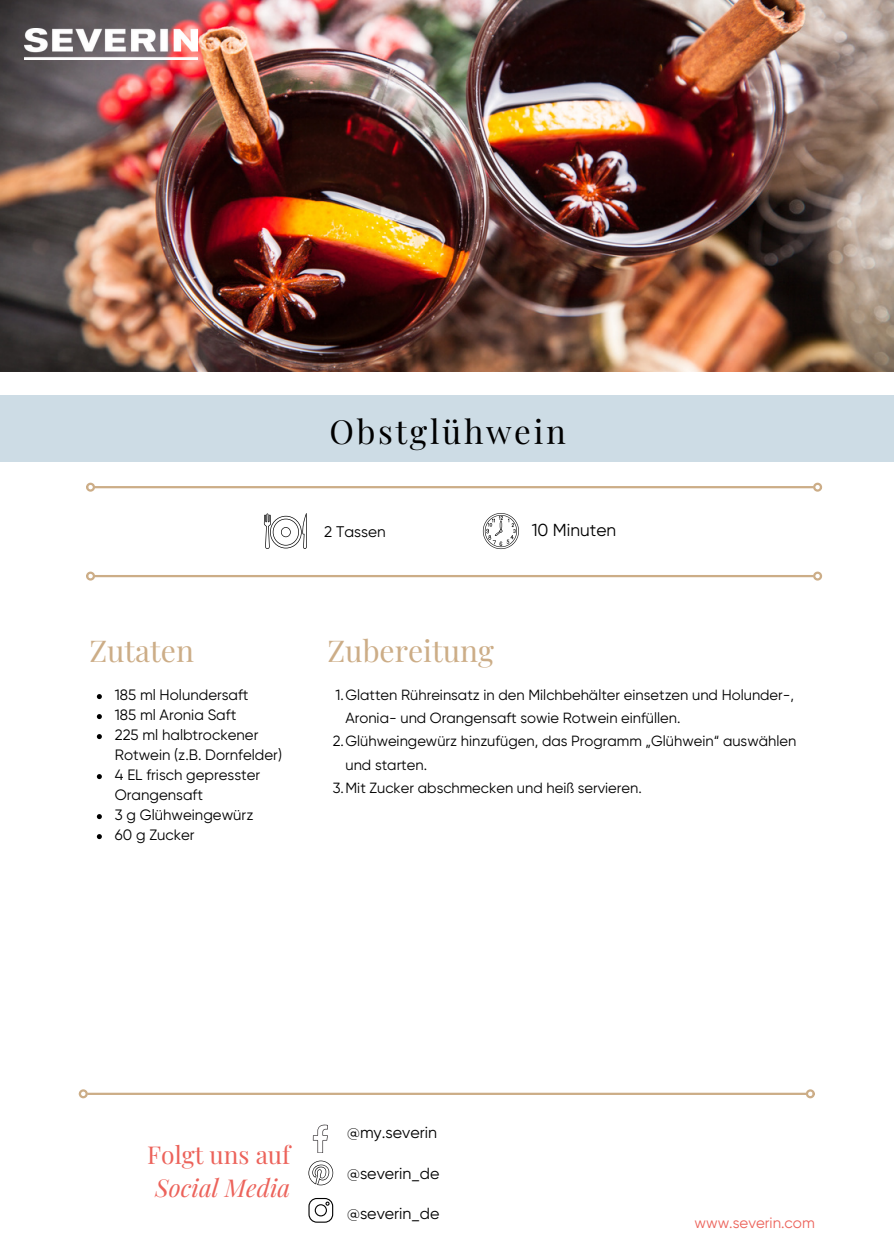
<style>
.page{position:relative;width:894px;height:1258px;background:#fff}
.page>*{position:absolute;margin:0;border:0;box-sizing:border-box;transform-origin:0 0}
.t1{font:33px "Playfair Display";letter-spacing:.08em;color:#000}
.t2{font:30px "Playfair Display";color:#ccad87}
.t3{font:24.6px/32.7px "Playfair Display";color:#ec625a;text-align:center}
.t4{font:17.4px "Gilroy";color:#000}
.t5{font:16.2px "Gilroy";color:#000}
.t6{font:15.3px "Gilroy";color:#000}
.t7{font:15px/20.1px "Gilroy";color:#000}
.t8{font:15px "Gilroy";color:#ec625a}
.t9{font:14.7px/23.4px "Gilroy";color:#000}
.s1{font-style:italic}
</style>
<div class="page">
<img style="left:0;top:0;width:893px;height:371px">
<svg style="left:264px;top:513px;width:42px;height:36px"></svg>
<svg style="left:483px;top:513px;width:36px;height:36px"></svg>
<hr style="left:94px;top:575px;width:719px;height:2px;background:#ccad87">
<div style="left:86px;top:571px;width:9px;height:9px;border:2px solid #ccad87;border-radius:50%"></div>
<div style="left:812px;top:571px;width:9px;height:9px;border:2px solid #ccad87;border-radius:50%"></div>
<hr style="left:94px;top:486px;width:719px;height:2px;background:#ccad87">
<div style="left:86px;top:483px;width:9px;height:9px;border:2px solid #ccad87;border-radius:50%"></div>
<div style="left:812px;top:483px;width:9px;height:9px;border:2px solid #ccad87;border-radius:50%"></div>
<hr style="left:87px;top:1092px;width:719px;height:3px;background:#ccad87">
<div style="left:79px;top:1089px;width:9px;height:9px;border:2px solid #ccad87;border-radius:50%"></div>
<div style="left:805px;top:1089px;width:9px;height:9px;border:2px solid #ccad87;border-radius:50%"></div>
<div style="left:0;top:395px;width:893px;height:67px;background:#cddce5"></div>
<img style="left:24px;top:28px;width:174px;height:32px">
<svg style="left:308px;top:1160px;width:25px;height:25px"></svg>
<svg style="left:312px;top:1124px;width:16px;height:28px"></svg>
<svg style="left:308px;top:1198px;width:25px;height:24px"></svg>
<svg style="left:97px;top:694px;width:5px;height:5px"></svg>
<svg style="left:97px;top:714px;width:5px;height:5px"></svg>
<svg style="left:97px;top:734px;width:5px;height:5px"></svg>
<svg style="left:97px;top:774px;width:5px;height:5px"></svg>
<svg style="left:97px;top:814px;width:5px;height:5px"></svg>
<svg style="left:97px;top:834px;width:5px;height:5px"></svg>
<p class="t1" style="left:329px;top:408px;width:238px">Obstglühwein</p>
<p class="t6" style="left:324px;top:523px;width:63px">2 Tassen</p>
<p class="t4" style="left:531px;top:520px;width:86px">10 Minuten</p>
<p class="t2" style="left:89px;top:629px;width:106px">Zutaten</p>
<p class="t2" style="left:327px;top:629px;width:168px">Zubereitung</p>
<p class="t7" style="left:115px;top:685px;width:135px">185 ml Holundersaft</p>
<p class="t7" style="left:115px;top:705px;width:123px">185 ml Aronia Saft</p>
<p class="t7" style="left:115px;top:725px;width:168px">225 ml halbtrockener<br>Rotwein (z.B. Dornfelder)</p>
<p class="t7" style="left:115px;top:765px;width:147px">4 EL frisch gepresster<br>Orangensaft</p>
<p class="t7" style="left:115px;top:805px;width:140px">3 g Glühweingewürz</p>
<p class="t7" style="left:115px;top:825px;width:81px">60 g Zucker</p>
<p class="t9" style="left:345px;top:683px;width:450px;text-indent:-10px">1.Glatten Rühreinsatz in den Milchbehälter einsetzen und Holunder-,<br>Aronia- und Orangensaft sowie Rotwein einfüllen.</p>
<p class="t9" style="left:345px;top:730px;width:452px;text-indent:-13px">2.Glühweingewürz hinzufügen, das Programm „Glühwein“ auswählen und starten.</p>
<p class="t9" style="left:333px;top:776px;width:310px">3.Mit Zucker abschmecken und heiß servieren.</p>
<p class="t3" style="left:147px;top:1138px;width:144px">Folgt uns auf<br><span class="s1">Social Media</span></p>
<p class="t5" style="left:347px;top:1123px;width:91px">@my.severin</p>
<p class="t5" style="left:347px;top:1163px;width:94px">@severin_de</p>
<p class="t5" style="left:347px;top:1204px;width:94px">@severin_de</p>
<p class="t8" style="left:694px;top:1214px;width:122px">www.severin.com</p>
</div>
